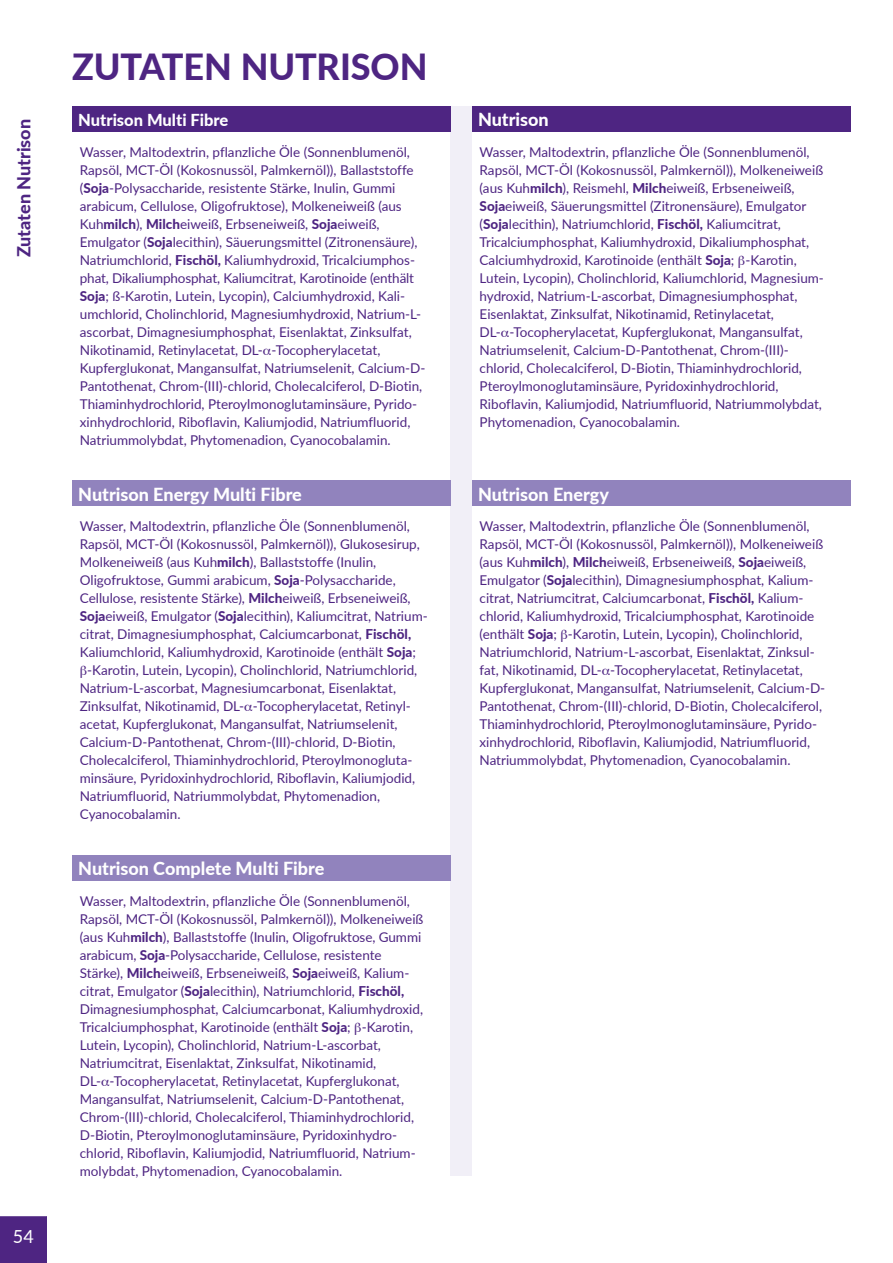
<style>
.page{position:relative;width:893px;height:1263px;background:#fff}
.page>*{position:absolute;margin:0;border:0;box-sizing:border-box;transform-origin:0 0}
.t1{font:800 36px "Lato";letter-spacing:-.005em;color:#4e2582}
.t2{font:800 18px "Lato";color:#fff}
.t3{font:800 18px "Lato";color:#4e2582}
.t4{font:18px "Lato";color:#fff}
.t5{font:800 16.5px "Lato";color:#fff}
.t6{font:13.5px/18px "Lato";color:#4e2582}
.s1{font-weight:800}
</style>
<div class="page">
<div style="left:451px;top:106px;width:21px;height:1070px;background:#f1eff7"></div>
<div style="left:0;top:1216px;width:47px;height:47px;background:#4e2582"></div>
<div style="left:72px;top:106px;width:379px;height:26px;background:#4e2582"></div>
<div style="left:72px;top:855px;width:379px;height:25px;background:#9183bd"></div>
<div style="left:72px;top:480px;width:379px;height:26px;background:#9183bd"></div>
<div style="left:472px;top:106px;width:378px;height:26px;background:#4e2582"></div>
<div style="left:472px;top:480px;width:378px;height:26px;background:#9183bd"></div>
<h2 class="t3" style="left:11px;top:257px;width:140px;rotate:-90deg">Zutaten Nutrison</h2>
<h2 class="t4" style="left:13px;top:1224px;width:23px">54</h2>
<h1 class="t1" style="left:72px;top:40px;width:357px">ZUTATEN NUTRISON</h1>
<p class="t5" style="left:78px;top:107px;width:152px">Nutrison Multi Fibre</p>
<p class="t6" style="left:80px;top:143px;width:347px">Wasser, Maltodextrin, pflanzliche Öle (Sonnenblumenöl, Rapsöl, MCT-Öl (Kokosnussöl, Palmkernöl)), Ballaststoffe (<span class="s1">Soja</span>-Polysaccharide, resistente Stärke, Inulin, Gummi arabicum, Cellulose, Oligofruktose), Molkeneiweiß (aus Kuh<span class="s1">milch</span>), <span class="s1">Milch</span>eiweiß, Erbseneiweiß, <span class="s1">Soja</span>eiweiß, Emulgator (<span class="s1">Soja</span>lecithin), Säuerungsmittel (Zitronensäure), Natriumchlorid, <span class="s1">Fischöl,</span> Kaliumhydroxid, Tricalciumphos&shy;phat, Dikaliumphosphat, Kaliumcitrat, Karotinoide (enthält <span class="s1">Soja</span>; ß-Karotin, Lutein, Lycopin), Calciumhydroxid, Kali&shy;umchlorid, Cholinchlorid, Magnesiumhydroxid, Natrium-L&shy;ascorbat, Dimagnesiumphosphat, Eisenlaktat, Zinksulfat, Nikotinamid, Retinylacetat, DL- -Tocopherylacetat, Kupferglukonat, Mangansulfat, Natriumselenit, Calcium-D-Pantothenat, Chrom-(III)-chlorid, Cholecalciferol, D-Biotin, Thiaminhydrochlorid, Pteroylmonoglutaminsäure, Pyrido&shy;xinhydrochlorid, Riboflavin, Kaliumjodid, Natriumfluorid, Natriummolybdat, Phytomenadion, Cyanocobalamin.</p>
<h2 class="t2" style="left:78px;top:481px;width:225px">Nutrison Energy Multi Fibre</h2>
<p class="t6" style="left:80px;top:517px;width:332px">Wasser, Maltodextrin, pflanzliche Öle (Sonnenblumenöl,</p>
<p class="t6" style="left:80px;top:535px;width:341px">Rapsöl, MCT-Öl (Kokosnussöl, Palmkernöl)), Glukosesirup,</p>
<p class="t6" style="left:80px;top:553px;width:298px">Molkeneiweiß (aus Kuh<span class="s1">milch</span>), Ballaststoffe (Inulin,</p>
<p class="t6" style="left:80px;top:571px;width:317px">Oligofruktose, Gummi arabicum, <span class="s1">Soja</span>-Polysaccharide,</p>
<p class="t6" style="left:80px;top:589px;width:332px">Cellulose, resistente Stärke), <span class="s1">Milch</span>eiweiß, Erbseneiweiß,</p>
<p class="t6" style="left:80px;top:607px;width:349px"><span class="s1">Soja</span>eiweiß, Emulgator (<span class="s1">Soja</span>lecithin), Kaliumcitrat, Natrium-</p>
<p class="t6" style="left:80px;top:625px;width:333px">citrat, Dimagnesiumphosphat, Calciumcarbonat, <span class="s1">Fischöl,</span></p>
<p class="t6" style="left:80px;top:643px;width:338px">Kaliumchlorid, Kaliumhydroxid, Karotinoide (enthält <span class="s1">Soja</span>;</p>
<p class="t6" style="left:87px;top:661px;width:332px">-Karotin, Lutein, Lycopin), Cholinchlorid, Natriumchlorid,</p>
<p class="t6" style="left:80px;top:679px;width:318px">Natrium-L-ascorbat, Magnesiumcarbonat, Eisenlaktat,</p>
<p class="t6" style="left:80px;top:697px;width:332px">Zinksulfat, Nikotinamid, DL- -Tocopherylacetat, Retinyl-</p>
<p class="t6" style="left:80px;top:715px;width:319px">acetat, Kupferglukonat, Mangansulfat, Natriumselenit,</p>
<p class="t6" style="left:80px;top:733px;width:317px">Calcium-D-Pantothenat, Chrom-(III)-chlorid, D-Biotin,</p>
<p class="t6" style="left:80px;top:751px;width:334px">Cholecalciferol, Thiaminhydrochlorid, Pteroylmonogluta-</p>
<p class="t6" style="left:80px;top:769px;width:337px">minsäure, Pyridoxinhydrochlorid, Riboflavin, Kaliumjodid,</p>
<p class="t6" style="left:80px;top:787px;width:302px">Natriumfluorid, Natriummolybdat, Phytomenadion,</p>
<p class="t6" style="left:80px;top:805px;width:102px">Cyanocobalamin.</p>
<h2 class="t2" style="left:78px;top:855px;width:248px">Nutrison Complete Multi Fibre</h2>
<p class="t6" style="left:80px;top:891px;width:345px">Wasser, Maltodextrin, pflanzliche Öle (Sonnenblumenöl, Rapsöl, MCT-Öl (Kokosnussöl, Palmkernöl)), Molkeneiweiß (aus Kuh<span class="s1">milch</span>), Ballaststoffe (Inulin, Oligofruktose, Gummi arabicum, <span class="s1">Soja</span>-Polysaccharide, Cellulose, resistente Stärke), <span class="s1">Milch</span>eiweiß, Erbseneiweiß, <span class="s1">Soja</span>eiweiß, Kalium&shy;citrat, Emulgator (<span class="s1">Soja</span>lecithin), Natriumchlorid, <span class="s1">Fischöl, </span>Dimagnesiumphosphat, Calciumcarbonat, Kaliumhydroxid, Tricalciumphosphat, Karotinoide (enthält <span class="s1">Soja</span>; -Karotin, Lutein, Lycopin), Cholinchlorid, Natrium-L-ascorbat, Natriumcitrat, Eisenlaktat, Zinksulfat, Nikotinamid,<br>DL- -Tocopherylacetat, Retinylacetat, Kupferglukonat, Mangansulfat, Natriumselenit, Calcium-D-Pantothenat, Chrom-(III)-chlorid, Cholecalciferol, Thiaminhydrochlorid, D-Biotin, Pteroylmonoglutaminsäure, Pyridoxinhydro&shy;chlorid, Riboflavin, Kaliumjodid, Natriumfluorid, Natrium&shy;molybdat, Phytomenadion, Cyanocobalamin.</p>
<h2 class="t2" style="left:478px;top:106px;width:72px">Nutrison</h2>
<p class="t6" style="left:480px;top:143px;width:346px">Wasser, Maltodextrin, pflanzliche Öle (Sonnenblumenöl, Rapsöl, MCT-Öl (Kokosnussöl, Palmkernöl)), Molkeneiweiß (aus Kuh<span class="s1">milch</span>), Reismehl, <span class="s1">Milch</span>eiweiß, Erbseneiweiß, <span class="s1">Soja</span>eiweiß, Säuerungsmittel (Zitronensäure), Emulgator (<span class="s1">Soja</span>lecithin), Natriumchlorid, <span class="s1">Fischöl,</span> Kaliumcitrat, Tricalciumphosphat, Kaliumhydroxid, Dikaliumphosphat, Calciumhydroxid, Karotinoide (enthält <span class="s1">Soja</span>; -Karotin, Lutein, Lycopin), Cholinchlorid, Kaliumchlorid, Magnesium&shy;hydroxid, Natrium-L-ascorbat, Dimagnesiumphosphat, Eisenlaktat, Zinksulfat, Nikotinamid, Retinylacetat,<br>DL- -Tocopherylacetat, Kupferglukonat, Mangansulfat, Natriumselenit, Calcium-D-Pantothenat, Chrom-(III)- chlorid, Cholecalciferol, D-Biotin, Thiaminhydrochlorid, Pteroylmonoglutaminsäure, Pyridoxinhydrochlorid, Riboflavin, Kaliumjodid, Natriumfluorid, Natriummolybdat, Phytomenadion, Cyanocobalamin.</p>
<h2 class="t2" style="left:478px;top:481px;width:132px">Nutrison Energy</h2>
<p class="t6" style="left:480px;top:517px;width:347px">Wasser, Maltodextrin, pflanzliche Öle (Sonnenblumenöl, Rapsöl, MCT-Öl (Kokosnussöl, Palmkernöl)), Molkeneiweiß (aus Kuh<span class="s1">milch</span>), <span class="s1">Milch</span>eiweiß, Erbseneiweiß, <span class="s1">Soja</span>eiweiß, Emulgator (<span class="s1">Soja</span>lecithin), Dimagnesiumphosphat, Kalium&shy;citrat, Natriumcitrat, Calciumcarbonat, <span class="s1">Fischöl,</span> Kalium&shy;chlorid, Kaliumhydroxid, Tricalciumphosphat, Karotinoide (enthält <span class="s1">Soja</span>; -Karotin, Lutein, Lycopin), Cholinchlorid, Natriumchlorid, Natrium-L-ascorbat, Eisenlaktat, Zinksul&shy;fat, Nikotinamid, DL- -Tocopherylacetat, Retinylacetat, Kupferglukonat, Mangansulfat, Natriumselenit, Calcium-D-Pantothenat, Chrom-(III)-chlorid, D-Biotin, Cholecalciferol, Thiaminhydrochlorid, Pteroylmonoglutaminsäure, Pyrido&shy;xinhydrochlorid, Riboflavin, Kaliumjodid, Natriumfluorid, Natriummolybdat, Phytomenadion, Cyanocobalamin.</p>
</div>
